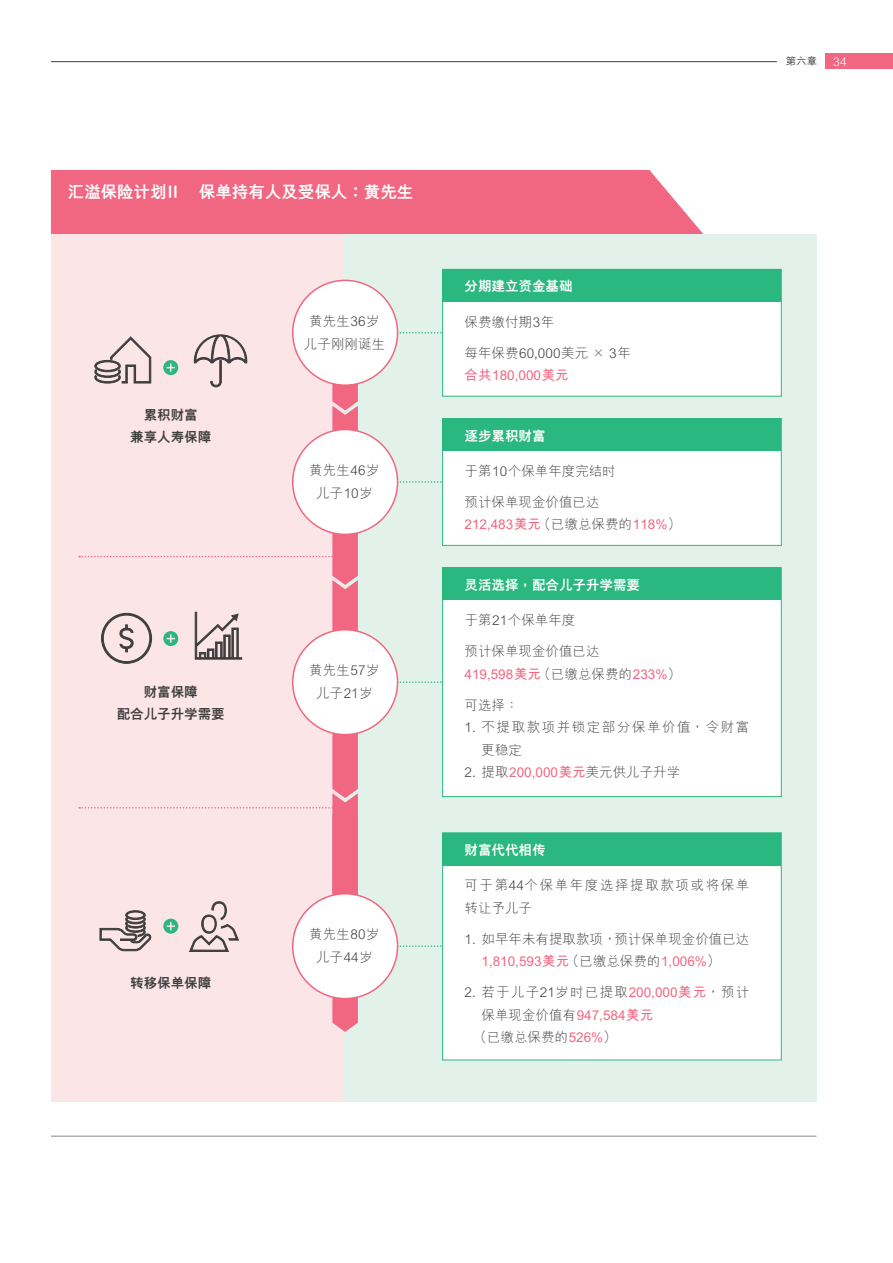
<style>
.page{position:relative;width:893px;height:1263px;background:#fff}
.page>*{position:absolute;margin:0;border:0;box-sizing:border-box;transform-origin:0 0}
.t1{font:800 16.5px "M Hei PR Cfor HSBC";color:#fff}
.t2{font:300 13.5px/22.5px "M Hei PR Cfor HSBC";color:#3e3e3f;text-align:center}
.t3{font:800 13.5px "M Hei PR Cfor HSBC";color:#fff}
.t4{font:800 13.5px/22.5px "M Hei PR Cfor HSBC";color:#3e3e3f;text-align:center}
.t5{font:700 13.5px "M Hei PR Cfor HSBC";color:#f16681}
.t6{font:300 13.5px/22.5px "M Hei PR Cfor HSBC";letter-spacing:.12em;color:#3e3e3f}
.t7{font:300 13.5px "M Hei PR Cfor HSBC";letter-spacing:.09em;color:#3e3e3f}
.t8{font:300 13.5px/22.5px "M Hei PR Cfor HSBC";letter-spacing:.115em;color:#3e3e3f}
.t9{font:300 12px "M Hei H Kfor HSBC";color:#fff}
.t10{font:500 10.5px "M Hei PR Cfor HSBC";color:#3e3e3f}
.s1{font-family:"M Hei H Kfor HSBC"}
.s2{font-weight:700;color:#f16681}
.s3{font-weight:300;color:#3e3e3f}
</style>
<div class="page">
<div style="left:825px;top:53px;width:68px;height:16px;background:#f16681"></div>
<hr style="left:51px;top:61px;width:726px;height:1px;background:#3e3e3f">
<div style="left:51px;top:234px;width:320px;height:867px;background:#fce5e7"></div>
<div style="left:344px;top:234px;width:472px;height:867px;background:#e2f2eb"></div>
<div style="left:51px;top:170px;width:652px;height:64px;background:#f16681"></div>
<svg style="left:332px;top:332px;width:110px;height:151px"></svg>
<div style="left:293px;top:280px;width:105px;height:105px;background:#fff;border-radius:50%"></div>
<div style="left:292px;top:280px;width:106px;height:106px;border:2px solid #f16681;border-radius:50%"></div>
<div style="left:293px;top:430px;width:105px;height:104px;background:#fff;border-radius:50%"></div>
<div style="left:293px;top:630px;width:105px;height:104px;background:#fff;border-radius:50%"></div>
<div style="left:442px;top:269px;width:340px;height:128px;background:#fff;border:1px solid #2bb780"></div>
<div style="left:443px;top:269px;width:338px;height:33px;background:#2bb780"></div>
<div style="left:442px;top:418px;width:340px;height:128px;background:#fff;border:1px solid #2bb780"></div>
<div style="left:443px;top:418px;width:338px;height:33px;background:#2bb780"></div>
<div style="left:442px;top:567px;width:340px;height:230px;background:#fff;border:1px solid #2bb780"></div>
<div style="left:443px;top:568px;width:338px;height:32px;background:#2bb780"></div>
<div style="left:442px;top:832px;width:340px;height:228px;background:#fff;border:1px solid #2bb780"></div>
<div style="left:443px;top:833px;width:338px;height:32px;background:#2bb780"></div>
<svg style="left:94px;top:336px;width:57px;height:47px"></svg>
<svg style="left:194px;top:335px;width:53px;height:52px"></svg>
<svg style="left:163px;top:360px;width:15px;height:15px"></svg>
<svg style="left:79px;top:510px;width:279px;height:154px"></svg>
<svg style="left:79px;top:681px;width:373px;height:351px"></svg>
<hr style="left:51px;top:1135px;width:765px;height:2px;background:#939598">
<p class="t1" style="left:68px;top:183px;width:112px">汇溢保险计划II</p>
<p class="t1" style="left:199px;top:183px;width:216px">保单持有人及受保人<span class="s1">：</span>黄先生</p>
<p class="t4" style="left:130px;top:403px;width:82px">累积财富<br>兼享人寿保障</p>
<p class="t4" style="left:117px;top:680px;width:109px">财富保障<br>配合儿子升学需要</p>
<p class="t2" style="left:304px;top:310px;width:83px">黄先生36岁儿子刚刚诞生</p>
<p class="t2" style="left:309px;top:459px;width:72px">黄先生46岁儿子10岁</p>
<p class="t2" style="left:309px;top:659px;width:72px">黄先生57岁儿子21岁</p>
<p class="t4" style="left:130px;top:972px;width:82px">转移保单保障</p>
<p class="t2" style="left:309px;top:923px;width:72px">黄先生80岁儿子44岁</p>
<p class="t10" style="left:786px;top:55px;width:33px">第六章</p>
<p class="t9" style="left:833px;top:55px;width:15px">34</p>
<p class="t3" style="left:465px;top:279px;width:109px">分期建立资金基础</p>
<p class="t2" style="left:465px;top:311px;width:91px">保费缴付期3年</p>
<p class="t2" style="left:465px;top:342px;width:168px">每年保费60,000美元 × 3年</p>
<p class="t5" style="left:465px;top:368px;width:106px">合共180,000美元</p>
<p class="t3" style="left:465px;top:428px;width:82px">逐步累积财富</p>
<p class="t2" style="left:465px;top:460px;width:153px">于第10个保单年度完结时</p>
<p class="t2" style="left:465px;top:491px;width:218px;text-align:left">预计保单现金价值已达<br><span class="s2">212,483美元</span>（已缴总保费的<span class="s2">118%</span>）</p>
<p class="t3" style="left:465px;top:577px;width:177px">灵活选择<span class="s1">，</span>配合儿子升学需要</p>
<p class="t2" style="left:465px;top:609px;width:112px">于第21个保单年度</p>
<p class="t2" style="left:465px;top:640px;width:218px;text-align:left">预计保单现金价值已达<br><span class="s2">419,598美元</span>（已缴总保费的<span class="s2">233%</span>）</p>
<p class="t2" style="left:465px;top:694px;width:55px">可选择<span class="s1">：</span></p>
<p class="t8" style="left:482px;top:716px;width:269px;text-indent:-17px">1. 不提取款项并锁定部分保单价值<span class="s1">，</span>令财富更稳定</p>
<p class="t2" style="left:464px;top:761px;width:217px">2. 提取<span class="s2">200,000美元</span>美元供儿子升学</p>
<p class="t3" style="left:465px;top:842px;width:82px">财富代代相传</p>
<p class="t6" style="left:465px;top:874px;width:286px">可于第44个保单年度选择提取款项或将保单转让予儿子</p>
<p class="t2" style="left:482px;top:928px;width:269px;text-align:left;text-indent:-17px">1. 如早年未有提取款项<span class="s1">，</span>预计保单现金价值已达<br><span class="s2">1,810,593美元</span>（已缴总保费的<span class="s2">1,006%</span>）</p>
<p class="t7" style="left:464px;top:985px;width:286px">2. 若于儿子21岁时已提取<span class="s2">200,000美元</span><span class="s1">，</span>预计</p>
<p class="t5" style="left:482px;top:1007px;width:173px"><span class="s3">保单现金价值有</span>947,584美元</p>
<p class="t2" style="left:473px;top:1026px;width:145px">（已缴总保费的<span class="s2">526%</span>）</p>
</div>
